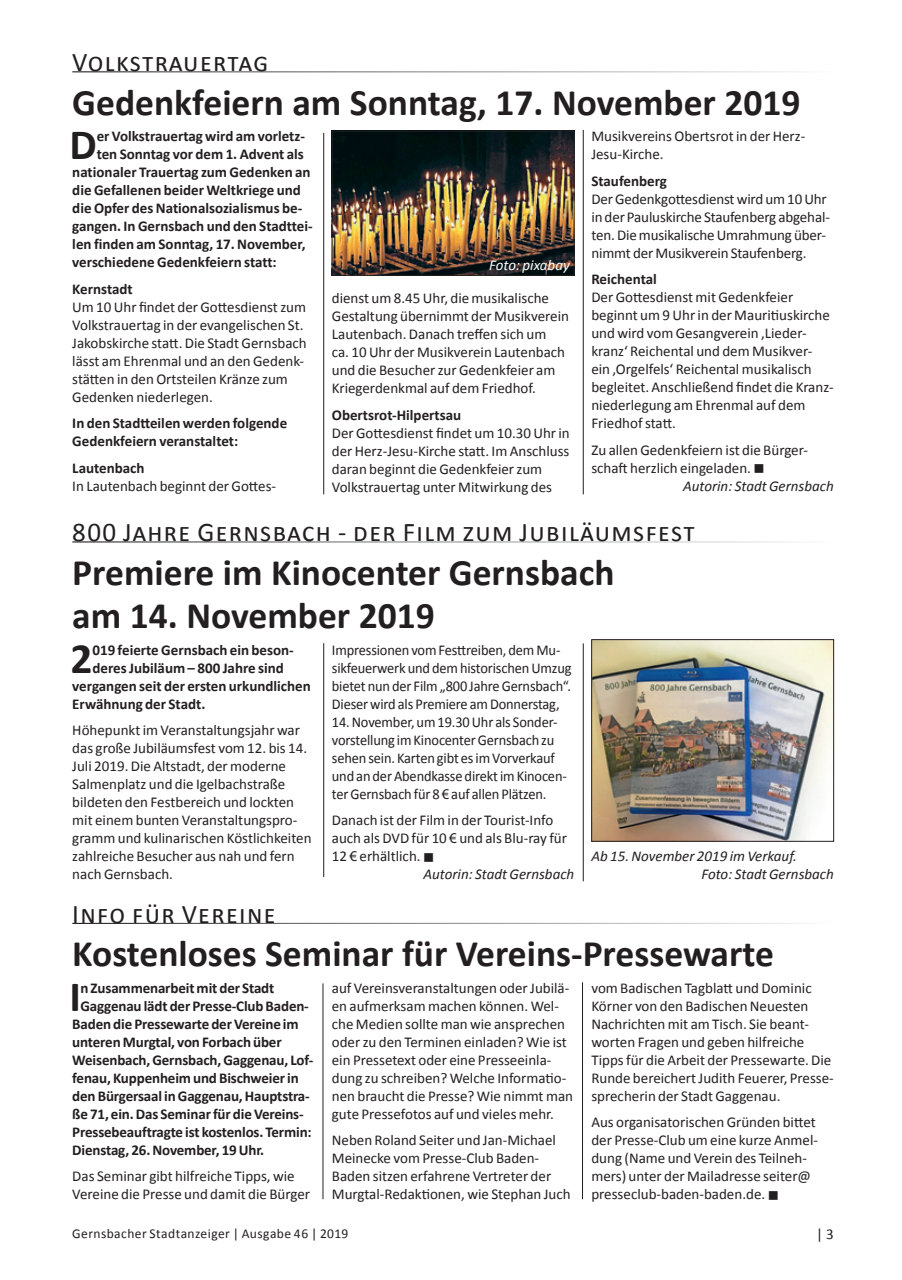
<style>
.page{position:relative;width:902px;height:1280px;background:#fff}
.page>*{position:absolute;margin:0;border:0;box-sizing:border-box;transform-origin:0 0}
.t1{font:700 43.35px "Calibri";color:#231f20}
.t2{font:700 37.5px/43.5px "Calibri";color:#231f20}
.t3{font:27px "Calibri";letter-spacing:.05em;color:#231f20}
.t4{font:15px/18px "Calibri";color:#231f20}
.t5{font:700 15px/18px "Calibri";letter-spacing:-.01em;color:#231f20}
.t6{font:15px/18px "Calibri";color:#231f20;scale:.96 1}
.t7{font:italic 15px/18px "Calibri";color:#231f20}
.t8{font:italic 15px "Calibri";color:#fff}
.t9{font:13.5px "Calibri";letter-spacing:.025em;color:#231f20}
.s1{font-family:"Myriad Pro"}
</style>
<div class="page">
<hr style="left:583px;top:130px;width:1px;height:364px;background:#231f20">
<hr style="left:323px;top:133px;width:1px;height:361px;background:#231f20">
<img style="left:334px;top:133px;width:238px;height:141px">
<div style="left:332px;top:131px;width:242px;height:145px;border:1px solid #231f20"></div>
<img style="left:593px;top:641px;width:238px;height:198px">
<div style="left:591px;top:639px;width:242px;height:202px;border:1px solid #231f20"></div>
<hr style="left:583px;top:643px;width:1px;height:238px;background:#231f20">
<hr style="left:323px;top:643px;width:1px;height:234px;background:#231f20">
<hr style="left:582px;top:982px;width:1px;height:217px;background:#231f20">
<hr style="left:322px;top:983px;width:1px;height:216px;background:#231f20">
<h3 class="t3" style="left:72px;top:45px;width:197px">Volkstrauertag</h3>
<h2 class="t2" style="left:72px;top:81px;width:729px">Gedenkfeiern am Sonntag, 17. November 2019</h2>
<h1 class="t1" style="left:69px;top:117px;width:29px">D</h1>
<p class="t5" style="left:97px;top:127px;width:210px">er Volkstrauertag wird am vorletz-</p>
<p class="t4" style="left:591px;top:127px;width:215px">Musikvereins Obertsrot in der Herz-<br>Jesu-Kirche.</p>
<p class="t5" style="left:591px;top:172px;width:77px">Staufenberg</p>
<p class="t4" style="left:591px;top:190px;width:240px">Der Gedenkgottesdienst wird um 10 Uhr in der Pauluskirche Staufenberg abgehal&shy;ten. Die musikalische Umrahmung über&shy;nimmt der Musikverein Staufenberg.</p>
<p class="t5" style="left:591px;top:270px;width:67px">Reichental</p>
<p class="t4" style="left:591px;top:288px;width:244px">Der Gottesdienst mit Gedenkfeier beginnt um 9 Uhr in der Mauritiuskirche und wird vom Gesangverein ‚Lieder&shy;kranz‘ Reichental und dem Musikver&shy;ein ‚Orgelfels‘ Reichental musikalisch begleitet. Anschließend findet die Kranz&shy;niederlegung am Ehrenmal auf dem Friedhof statt.</p>
<p class="t4" style="left:591px;top:441px;width:218px">Zu allen Gedenkfeiern ist die Bürger-</p>
<p class="t4" style="left:591px;top:459px;width:175px">schaft herzlich eingeladen. ■</p>
<p class="t7" style="left:683px;top:476px;width:152px">Autorin: Stadt Gernsbach</p>
<p class="t5" style="left:97px;top:145px;width:209px">ten Sonntag vor dem 1. Advent als</p>
<p class="t5" style="left:72px;top:163px;width:240px">nationaler Trauertag zum Gedenken an</p>
<p class="t5" style="left:72px;top:181px;width:230px">die Gefallenen beider Weltkriege und</p>
<p class="t5" style="left:72px;top:199px;width:231px">die Opfer des Nationalsozialismus be-</p>
<p class="t5" style="left:72px;top:217px;width:242px">gangen. In Gernsbach und den Stadttei-</p>
<p class="t5" style="left:72px;top:235px;width:235px">len finden am Sonntag, 17. November,</p>
<p class="t5" style="left:72px;top:253px;width:206px">verschiedene Gedenkfeiern statt:</p>
<p class="t5" style="left:72px;top:280px;width:62px">Kernstadt</p>
<p class="t4" style="left:72px;top:298px;width:236px">Um 10 Uhr findet der Gottesdienst zum Volkstrauertag in der evangelischen St.<br>Jakobskirche statt. Die Stadt Gernsbach lässt am Ehrenmal und an den Gedenk&shy;stätten in den Ortsteilen Kränze zum Gedenken niederlegen.</p>
<p class="t5" style="left:72px;top:414px;width:216px">In den Stadtteilen werden folgende<br>Gedenkfeiern veranstaltet:</p>
<p class="t5" style="left:72px;top:459px;width:74px">Lautenbach</p>
<p class="t4" style="left:72px;top:477px;width:205px">In Lautenbach beginnt der Gottes-</p>
<p class="t8" style="left:489px;top:255px;width:82px">Foto: pixabay</p>
<p class="t4" style="left:332px;top:289px;width:238px">dienst um 8.45 Uhr, die musikalische Gestaltung übernimmt der Musikverein Lautenbach. Danach treffen sich um<br>ca. 10 Uhr der Musikverein Lautenbach und die Besucher zur Gedenkfeier am Kriegerdenkmal auf dem Friedhof.</p>
<p class="t5" style="left:332px;top:406px;width:131px">Obertsrot-Hilpertsau</p>
<p class="t4" style="left:332px;top:424px;width:239px">Der Gottesdienst findet um 10.30 Uhr in der Herz-Jesu-Kirche statt. Im Anschluss daran beginnt die Gedenkfeier zum Volkstrauertag unter Mitwirkung des</p>
<h3 class="t3" style="left:72px;top:515px;width:623px">800 Jahre Gernsbach - der Film zum Jubiläumsfest</h3>
<h2 class="t2" style="left:72px;top:551px;width:543px">Premiere im Kinocenter Gernsbach am 14. November 2019</h2>
<h1 class="t1" style="left:70px;top:631px;width:23px">2</h1>
<p class="t5" style="left:92px;top:641px;width:203px">019 feierte Gernsbach ein beson-</p>
<p class="t6" style="left:332px;top:641px;width:251px">Impressionen vom Festtreiben, dem Mu&shy;sikfeuerwerk und dem historischen Umzug bietet nun der Film „800 Jahre Gernsbach“.<br>Dieser wird als Premiere am Donnerstag,</p>
<p class="t6" style="left:332px;top:713px;width:246px">14. November, um 19.30 Uhr als Sonder&shy;vorstellung im Kinocenter Gernsbach zu sehen sein. Karten gibt es im Vorverkauf und an der Abendkasse direkt im Kinocen&shy;ter Gernsbach für 8 <span class="s1">€</span> auf allen Plätzen.</p>
<p class="t4" style="left:332px;top:811px;width:223px">Danach ist der Film in der Tourist-Info</p>
<p class="t4" style="left:332px;top:829px;width:237px">auch als DVD für 10 <span class="s1">€</span> und als Blu-ray für</p>
<p class="t4" style="left:332px;top:847px;width:104px">12 <span class="s1">€</span> erhältlich. ■</p>
<p class="t7" style="left:423px;top:865px;width:152px">Autorin: Stadt Gernsbach</p>
<p class="t5" style="left:92px;top:659px;width:193px">deres Jubiläum – 800 Jahre sind</p>
<p class="t5" style="left:72px;top:677px;width:240px">vergangen seit der ersten urkundlichen</p>
<p class="t5" style="left:72px;top:695px;width:134px">Erwähnung der Stadt.</p>
<p class="t4" style="left:72px;top:721px;width:241px">Höhepunkt im Veranstaltungsjahr war das große Jubiläumsfest vom 12. bis 14.<br>Juli 2019. Die Altstadt, der moderne Salmenplatz und die Igelbachstraße bildeten den Festbereich und lockten mit einem bunten Veranstaltungspro&shy;gramm und kulinarischen Köstlichkeiten zahlreiche Besucher aus nah und fern nach Gernsbach.</p>
<p class="t7" style="left:701px;top:847px;width:134px;text-indent:-110px">Ab 15. November 2019 im Verkauf.<br>Foto: Stadt Gernsbach</p>
<h3 class="t3" style="left:72px;top:897px;width:205px">Info für Vereine</h3>
<h2 class="t2" style="left:72px;top:932px;width:703px">Kostenloses Seminar für Vereins-Pressewarte</h2>
<h1 class="t1" style="left:69px;top:969px;width:13px">I</h1>
<p class="t5" style="left:80px;top:979px;width:195px">n Zusammenarbeit mit der Stadt</p>
<p class="t4" style="left:332px;top:979px;width:243px">auf Vereinsveranstaltungen oder Jubilä&shy;en aufmerksam machen können. Wel&shy;che Medien sollte man wie ansprechen oder zu den Terminen einladen? Wie ist ein Pressetext oder eine Presseeinla&shy;dung zu schreiben? Welche Informatio&shy;nen braucht die Presse? Wie nimmt man gute Pressefotos auf und vieles mehr.</p>
<p class="t4" style="left:332px;top:1131px;width:240px">Neben Roland Seiter und Jan-Michael Meinecke vom Presse-Club Baden-Baden sitzen erfahrene Vertreter der Murgtal-Redaktionen, wie Stephan Juch</p>
<p class="t4" style="left:591px;top:979px;width:244px">vom Badischen Tagblatt und Dominic Körner von den Badischen Neuesten Nachrichten mit am Tisch. Sie beant&shy;worten Fragen und geben hilfreiche Tipps für die Arbeit der Pressewarte. Die Runde bereichert Judith Feuerer, Presse&shy;sprecherin der Stadt Gaggenau.</p>
<p class="t4" style="left:591px;top:1113px;width:228px">Aus organisatorischen Gründen bittet der Presse-Club um eine kurze Anmel&shy;dung (Name und Verein des Teilneh&shy;mers) unter der Mailadresse seiter@ presseclub-baden-baden.de. ■</p>
<p class="t5" style="left:80px;top:997px;width:230px">Gaggenau lädt der Presse-Club Baden-</p>
<p class="t5" style="left:72px;top:1015px;width:228px">Baden die Pressewarte der Vereine im</p>
<p class="t5" style="left:72px;top:1033px;width:211px">unteren Murgtal, von Forbach über</p>
<p class="t5" style="left:72px;top:1051px;width:242px">Weisenbach, Gernsbach, Gaggenau, Lof-</p>
<p class="t5" style="left:72px;top:1069px;width:228px">fenau, Kuppenheim und Bischweier in</p>
<p class="t5" style="left:72px;top:1087px;width:239px">den Bürgersaal in Gaggenau, Hauptstra-</p>
<p class="t5" style="left:72px;top:1105px;width:233px">ße 71, ein. Das Seminar für die Vereins-</p>
<p class="t5" style="left:72px;top:1123px;width:241px">Pressebeauftragte ist kostenlos. Termin:</p>
<p class="t5" style="left:72px;top:1141px;width:193px">Dienstag, 26. November, 19 Uhr.</p>
<p class="t4" style="left:72px;top:1167px;width:239px">Das Seminar gibt hilfreiche Tipps, wie<br>Vereine die Presse und damit die Bürger</p>
<p class="t9" style="left:72px;top:1225px;width:277px">Gernsbacher Stadtanzeiger | Ausgabe 46 | 2019</p>
<p class="t4" style="left:816px;top:1225px;width:19px">| 3</p>
</div>
